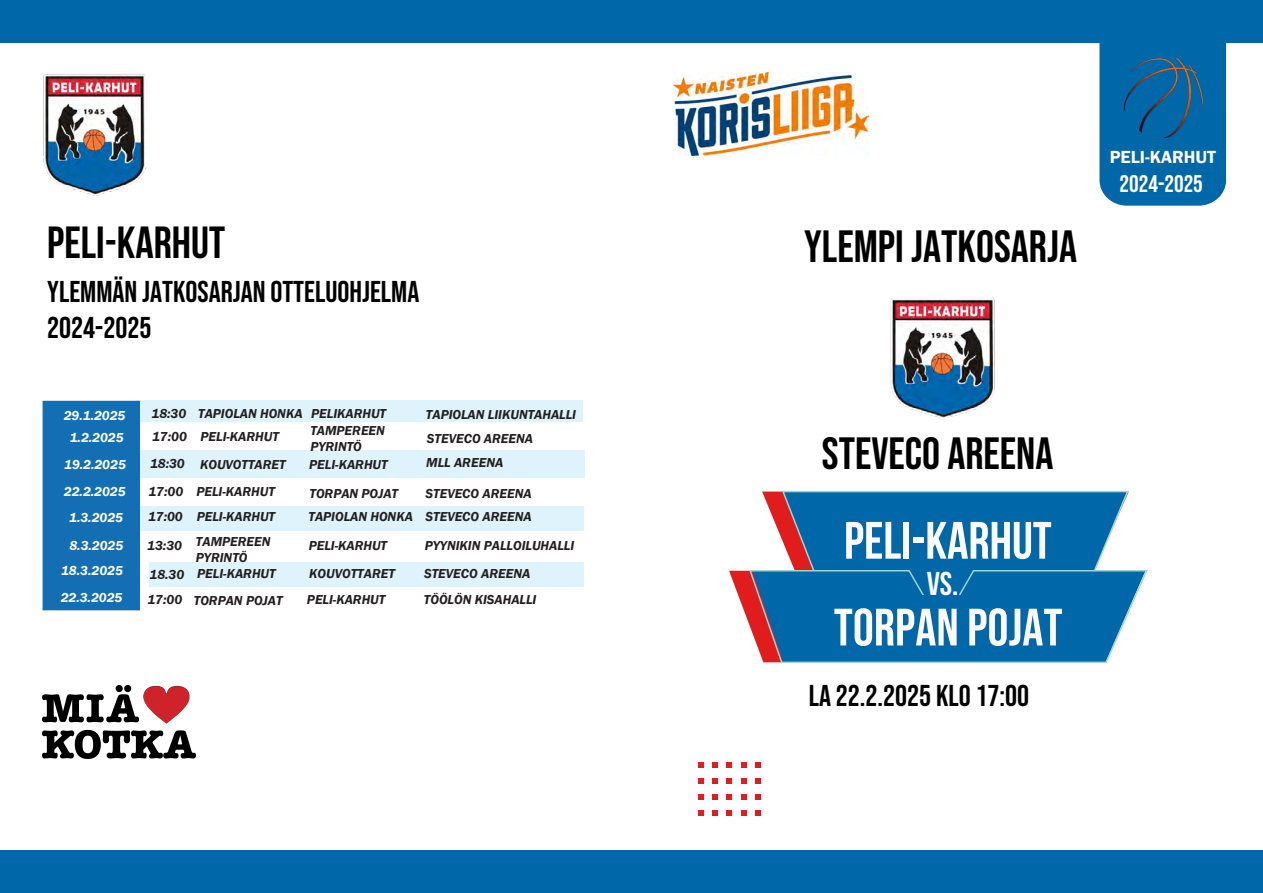
<style>
.page{position:relative;width:1263px;height:893px;background:#fff}
.page>*{position:absolute;margin:0;border:0;box-sizing:border-box;transform-origin:0 0}
.t1{font:52.5px "Bebas Neue";color:#fffafe}
.t2{font:700 52.5px "Bebas Neue";color:#fffafe}
.t3{font:45px "Bebas Neue";color:#000}
.t4{font:700 45px "Bebas Neue";color:#000}
.t5{font:700 33px "Bebas Neue";color:#fffafe}
.t6{font:30px/36px "Bebas Neue";color:#000}
.t7{font:30px "Bebas Neue";color:#000}
.t8{font:24px "Bebas Neue";color:#fff}
.t9{font:600 18px "Franklin Gothic";color:#fff}
.t10{font:italic 600 13.35px/16px "Franklin Gothic";color:#231f20}
.t11{font:italic 600 13.35px/25.3px "Franklin Gothic";color:#fff;text-align:right}
.t12{font:italic 13.35px "Franklin Gothic Demi";color:#231f20}
.s1{font-family:"Franklin Gothic Demi";font-weight:400}
.s2{font-family:"Franklin Gothic";font-weight:600}
</style>
<div class="page">
<div style="left:98px;top:506px;width:486px;height:24px;background:#dff3fc"></div>
<div style="left:0;top:0;width:1263px;height:42px;background:#0067a9"></div>
<div style="left:0;top:851px;width:1263px;height:42px;background:#0067a9"></div>
<svg style="left:729px;top:490px;width:419px;height:173px"></svg>
<div style="left:819px;top:528px;width:209px;height:42px;background:#0067a9"></div>
<div style="left:833px;top:595px;width:210px;height:43px;background:#0067a9"></div>
<svg style="left:698px;top:810px;width:5px;height:5px"></svg>
<svg style="left:712px;top:810px;width:6px;height:5px"></svg>
<svg style="left:727px;top:810px;width:5px;height:5px"></svg>
<svg style="left:741px;top:810px;width:5px;height:5px"></svg>
<svg style="left:755px;top:810px;width:5px;height:5px"></svg>
<svg style="left:698px;top:794px;width:5px;height:5px"></svg>
<svg style="left:712px;top:794px;width:6px;height:5px"></svg>
<svg style="left:727px;top:794px;width:5px;height:5px"></svg>
<svg style="left:741px;top:794px;width:5px;height:5px"></svg>
<svg style="left:755px;top:794px;width:5px;height:5px"></svg>
<svg style="left:698px;top:778px;width:5px;height:5px"></svg>
<svg style="left:712px;top:778px;width:6px;height:5px"></svg>
<svg style="left:727px;top:778px;width:5px;height:5px"></svg>
<svg style="left:741px;top:778px;width:5px;height:5px"></svg>
<svg style="left:755px;top:778px;width:5px;height:5px"></svg>
<svg style="left:698px;top:762px;width:5px;height:5px"></svg>
<svg style="left:712px;top:762px;width:6px;height:5px"></svg>
<svg style="left:727px;top:762px;width:5px;height:5px"></svg>
<svg style="left:741px;top:762px;width:5px;height:5px"></svg>
<svg style="left:755px;top:762px;width:5px;height:5px"></svg>
<img style="left:673px;top:73px;width:195px;height:83px">
<div style="left:1099px;top:42px;width:127px;height:164px;background:#0067a9"></div>
<img style="left:1119px;top:42px;width:83px;height:96px">
<div style="left:103px;top:451px;width:482px;height:27px;background:#dff3fc"></div>
<div style="left:149px;top:562px;width:435px;height:24px;background:#dff3fc"></div>
<div style="left:136px;top:400px;width:447px;height:22px;background:#dff3fc"></div>
<div style="left:43px;top:401px;width:97px;height:209px;background:#136eb3"></div>
<img style="left:890px;top:298px;width:105px;height:122px">
<img style="left:43px;top:74px;width:103px;height:122px">
<img style="left:42px;top:685px;width:154px;height:74px">
<h2 class="t4" style="left:47px;top:217px;width:179px">PELI-KARHUT</h2>
<h3 class="t6" style="left:47px;top:273px;width:374px">YLEMMÄN JATKOSARJAN OTTELUOHJELMA<br>2024-2025</h3>
<p class="t11" style="left:64px;top:403px;width:63px"><span class="s1">29</span>.<span class="s1">1</span>.202<span class="s1">5</span></p>
<p class="t10" style="left:198px;top:405px;width:189px">TAPIOLAN HONKA PELIKARHUT</p>
<p class="t11" style="left:70px;top:425px;width:55px">1.2.2025</p>
<p class="t10" style="left:201px;top:429px;width:80px">PELI-KARHUT</p>
<p class="t10" style="left:310px;top:422px;width:76px">TAMPEREEN<br>PYRINTÖ</p>
<p class="t10" style="left:196px;top:484px;width:80px">PELI-KARHUT</p>
<p class="t10" style="left:309px;top:485px;width:90px">TORPAN POJAT</p>
<p class="t10" style="left:152px;top:402px;width:37px;line-height:22.8px">1<span class="s1">8</span>:<span class="s1">3</span>0<br>17:00</p>
<p class="t11" style="left:64px;top:452px;width:63px">19.2.2025</p>
<p class="t10" style="left:150px;top:456px;width:137px">18:30 KOUVOTTARET</p>
<p class="t10" style="left:309px;top:456px;width:80px">PELI-KARHUT</p>
<p class="t10" style="left:148px;top:483px;width:36px">17:00</p>
<p class="t11" style="left:64px;top:479px;width:63px">22.2.2025</p>
<p class="t10" style="left:426px;top:406px;width:152px">TAPIOLAN LIIKUNTAHALLI</p>
<p class="t10" style="left:426px;top:426px;width:108px;line-height:24.3px">STEVECO AREENA<br>MLL AREENA</p>
<p class="t10" style="left:425px;top:485px;width:108px">STEVECO AREENA</p>
<p class="t11" style="left:69px;top:505px;width:55px">1.3.2025</p>
<p class="t12" style="left:148px;top:508px;width:36px"><span class="s2">17</span>:00</p>
<p class="t10" style="left:425px;top:509px;width:108px">STEVECO AREENA</p>
<p class="t10" style="left:197px;top:509px;width:80px">PELI-KARHUT</p>
<p class="t10" style="left:309px;top:509px;width:106px">TAPIOLAN HONKA</p>
<p class="t11" style="left:61px;top:533px;width:64px">8.3.2025<br>18.3.2025</p>
<p class="t10" style="left:147px;top:532px;width:38px;line-height:28.2px">13<span class="s1">:</span>3<span class="s1">0<br></span>18.30</p>
<p class="t10" style="left:196px;top:533px;width:76px">TAMPEREEN<br>PYRINTÖ</p>
<p class="t10" style="left:425px;top:537px;width:151px">PYYNIKIN PALLOILUHALLI</p>
<p class="t10" style="left:309px;top:565px;width:87px">KOUVOTTARET</p>
<p class="t10" style="left:309px;top:538px;width:80px">PELI-KARHUT</p>
<p class="t10" style="left:424px;top:565px;width:108px">STEVECO AREENA</p>
<p class="t12" style="left:197px;top:565px;width:80px">PELI-KARHUT</p>
<p class="t11" style="left:61px;top:585px;width:63px">22.3.2025</p>
<p class="t10" style="left:147px;top:591px;width:36px">17:00</p>
<p class="t10" style="left:424px;top:591px;width:114px">TÖÖLÖN KISAHALLI</p>
<p class="t10" style="left:194px;top:592px;width:90px">TORPAN POJAT</p>
<p class="t10" style="left:307px;top:592px;width:80px">PELI-KARHUT</p>
<h2 class="t3" style="left:804px;top:221px;width:274px">YLEMPI JATKOSARJA</h2>
<p class="t9" style="left:1110px;top:146px;width:108px">PELI-KARHUT</p>
<p class="t8" style="left:1119px;top:171px;width:85px">2024-2025</p>
<h2 class="t3" style="left:822px;top:428px;width:233px">STEVECO AREENA</h2>
<p class="t2" style="left:844px;top:512px;width:209px">PELI-KARHUT</p>
<p class="t5" style="left:927px;top:566px;width:33px">VS.</p>
<p class="t1" style="left:834px;top:598px;width:230px">TORPAN POJAT</p>
<p class="t7" style="left:809px;top:678px;width:222px">LA 22.2.2025 KLO 17:00</p>
</div>
